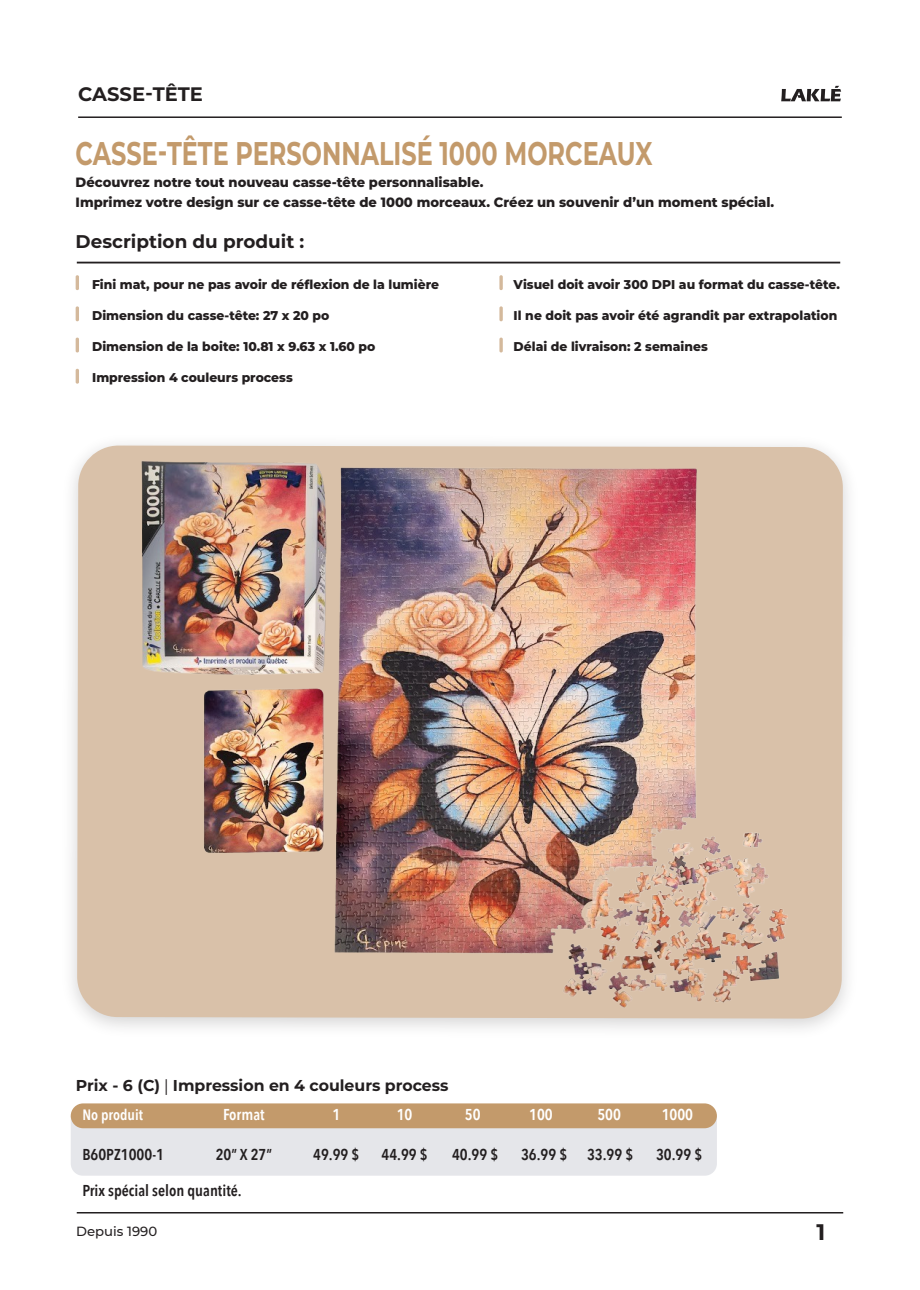
<style>
.page{position:relative;width:920px;height:1290px;background:#fff}
.page>*{position:absolute;margin:0;border:0;box-sizing:border-box;transform-origin:0 0}
.t1{font:700 32.85px "Montserrat";color:#c39a6b;scale:.73 1}
.t2{font:700 22.5px "Montserrat";color:#231f20}
.t3{font:700 19.5px "Montserrat";color:#231f20}
.t4{font:700 18.45px "Montserrat";color:#231f20}
.t5{font:600 15.75px "Avenir Next Condensed";color:#231f20}
.t6{font:700 15.75px "Montserrat";color:#231f20}
.t7{font:600 15.75px "Avenir Next Condensed";color:#fff}
.t8{font:600 15px "Avenir Next Condensed";color:#fff}
.t9{font:800 13.5px/19.5px "Montserrat";color:#231f20}
.t10{font:500 13.2px "Montserrat";color:#231f20}
.t11{font:800 12.75px "Montserrat";color:#231f20}
.s1{font-family:"Myriad Pro";font-weight:400}
</style>
<div class="page">
<div style="left:71px;top:1119px;width:646px;height:57px;background:#e5e6ea"></div>
<div style="left:71px;top:1103px;width:646px;height:25px;background:#c39a6b;border-radius:12px"></div>
<hr style="left:76px;top:275px;width:3px;height:15px;background:#d4b99c;border-radius:2px">
<hr style="left:76px;top:306px;width:3px;height:15px;background:#d4b99c;border-radius:2px">
<hr style="left:76px;top:338px;width:3px;height:14px;background:#d4b99c;border-radius:2px">
<hr style="left:76px;top:369px;width:3px;height:15px;background:#d4b99c;border-radius:2px">
<hr style="left:77px;top:262px;width:763px;height:1px;background:#231f20">
<hr style="left:78px;top:116px;width:764px;height:2px;background:#231f20">
<div style="left:77px;top:445px;width:766px;height:573px;background:#d9c1a9"></div>
<img style="left:132px;top:439px;width:655px;height:585px">
<svg style="left:499px;top:275px;width:4px;height:15px"></svg>
<svg style="left:499px;top:306px;width:4px;height:15px"></svg>
<svg style="left:499px;top:338px;width:4px;height:14px"></svg>
<hr style="left:77px;top:1212px;width:766px;height:1px;background:#231f20">
<svg style="left:781px;top:86px;width:60px;height:15px"></svg>
<h3 class="t3" style="left:78px;top:80px;width:126px">CASSE-TÊTE</h3>
<h1 class="t1" style="left:76px;top:130px;width:792px">CASSE-TÊTE PERSONNALISÉ 1000 MORCEAUX</h1>
<p class="t9" style="left:76px;top:172px;width:700px">Découvrez notre tout nouveau casse-tête personnalisable.<br>Imprimez votre design sur ce casse-tête de 1000 morceaux. Créez un souvenir d’un moment spécial.</p>
<h3 class="t4" style="left:76px;top:229px;width:230px">Description du produit :</h3>
<p class="t11" style="left:92px;top:275px;width:348px">Fini mat, pour ne pas avoir de réflexion de la lumière</p>
<p class="t11" style="left:92px;top:306px;width:239px">Dimension du casse-tête: 27 x 20 po</p>
<p class="t11" style="left:92px;top:337px;width:285px">Dimension de la boite: 10.81 x 9.63 x 1.60 po</p>
<p class="t11" style="left:92px;top:368px;width:202px">Impression 4 couleurs process</p>
<p class="t11" style="left:514px;top:275px;width:328px">Visuel doit avoir 300 DPI au format du casse-tête.</p>
<p class="t11" style="left:514px;top:306px;width:325px">Il ne doit pas avoir été agrandit par extrapolation</p>
<p class="t11" style="left:514px;top:337px;width:196px">Délai de livraison: 2 semaines</p>
<p class="t6" style="left:76px;top:1074px;width:374px">Prix - 6 (C) <span class="s1">|</span> Impression en 4 couleurs process</p>
<p class="t8" style="left:82px;top:1102px;width:62px">No produit</p>
<p class="t7" style="left:223px;top:1101px;width:43px">Format</p>
<p class="t5" style="left:82px;top:1141px;width:83px">B60PZ1000-1</p>
<p class="t5" style="left:216px;top:1141px;width:58px">20” X 27”</p>
<p class="t7" style="left:332px;top:1101px;width:9px">1</p>
<p class="t7" style="left:397px;top:1101px;width:17px">10</p>
<p class="t7" style="left:465px;top:1101px;width:17px">50</p>
<p class="t7" style="left:529px;top:1101px;width:25px">100</p>
<p class="t7" style="left:597px;top:1101px;width:25px">500</p>
<p class="t7" style="left:662px;top:1101px;width:33px">1000</p>
<p class="t5" style="left:313px;top:1141px;width:48px">49.99 $</p>
<p class="t5" style="left:381px;top:1141px;width:48px">44.99 $</p>
<p class="t5" style="left:452px;top:1141px;width:48px">40.99 $</p>
<p class="t5" style="left:521px;top:1141px;width:48px">36.99 $</p>
<p class="t5" style="left:587px;top:1141px;width:48px">33.99 $</p>
<p class="t5" style="left:656px;top:1141px;width:48px">30.99 $</p>
<p class="t5" style="left:82px;top:1177px;width:161px">Prix spécial selon quantité.</p>
<p class="t10" style="left:76px;top:1222px;width:82px">Depuis 1990</p>
<h2 class="t2" style="left:817px;top:1216px;width:10px">1</h2>
</div>
